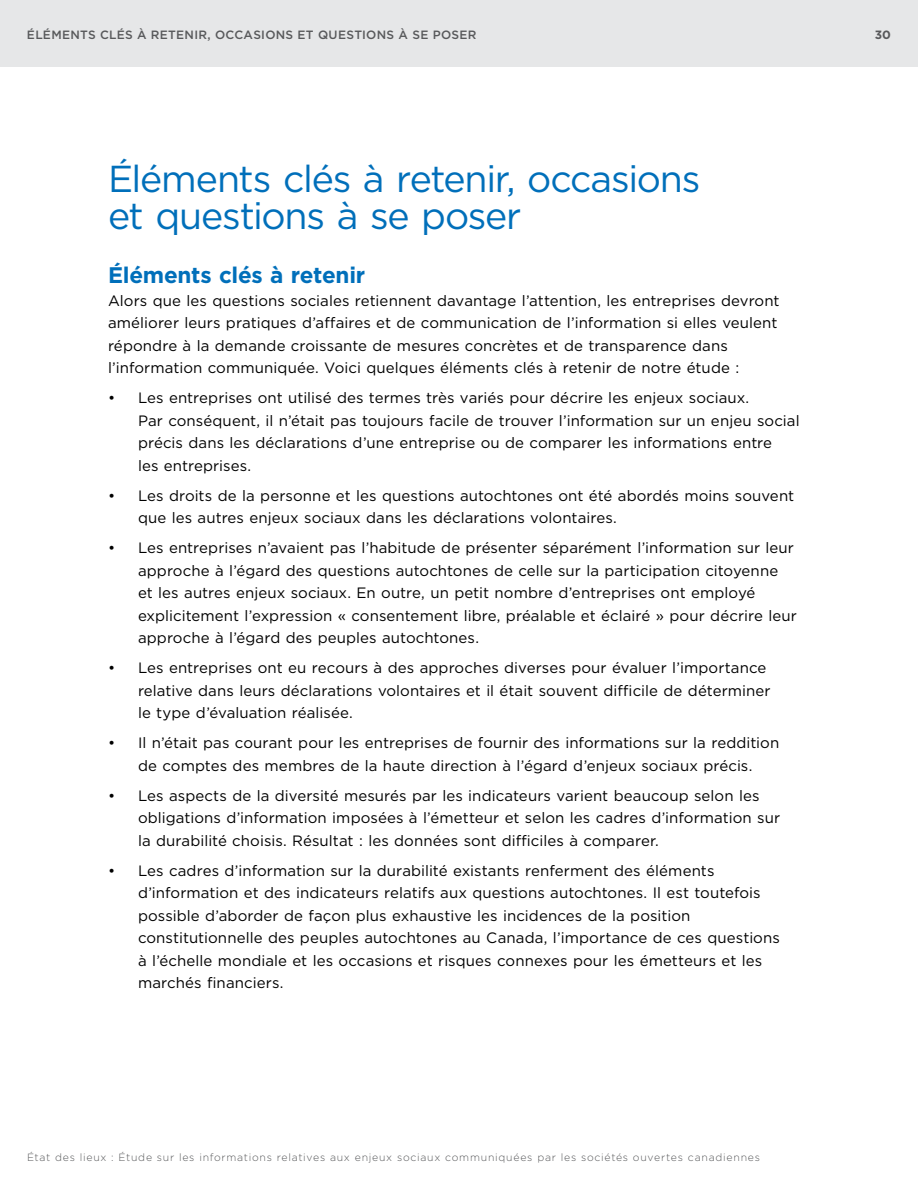
<style>
.page{position:relative;width:918px;height:1188px;background:#fff}
.page>*{position:absolute;margin:0;border:0;box-sizing:border-box;transform-origin:0 0}
.CPA_headChp{font:37.5px/37.5px "Gotham";letter-spacing:-.035em;color:#006fba}
.CPA_head1{font:700 22.5px "Gotham";letter-spacing:-.015em;color:#006fba}
.CPA__para1{font:15px/22.5px "Gotham";letter-spacing:.005em;color:#000}
.t1{font:500 12px "Gotham";letter-spacing:.025em;color:#58595b}
.t2{font:700 12px "Gotham";color:#58595b}
.t3{font:300 10.5px "Gotham";letter-spacing:.07em;color:#58595b}
</style>
<div class="page">
<div style="left:0;top:0;width:918px;height:68px;background:#e6e7e8"></div>
<p class="t1" style="left:27px;top:26px;width:451px">ÉLÉMENTS CLÉS à RETENIR, OCCASIONS ET QUESTIONS à SE POSER</p>
<p class="t2" style="left:875px;top:26px;width:18px">30</p>
<h1 class="CPA_headChp" style="left:108px;top:159px;width:594px">Éléments clés à retenir, occasions et questions à se poser</h1>
<h2 class="CPA_head1" style="left:108px;top:261px;width:259px">Éléments clés à retenir</h2>
<p class="CPA__para1" style="left:108px;top:289px;width:673px">Alors que les questions sociales retiennent davantage l’attention, les entreprises devront améliorer leurs pratiques d’affaires et de communication de l’information si elles veulent répondre à la demande croissante de mesures concrètes et de transparence dans l’information communiquée. Voici quelques éléments clés à retenir de notre étude :</p>
<p class="CPA__para1" style="left:138px;top:387px;width:663px;text-indent:-30px">• Les entreprises ont utilisé des termes très variés pour décrire les enjeux sociaux.<br>Par conséquent, il n’était pas toujours facile de trouver l’information sur un enjeu social précis dans les déclarations d’une entreprise ou de comparer les informations entre<br>les entreprises.</p>
<p class="CPA__para1" style="left:138px;top:484px;width:658px;text-indent:-30px">• Les droits de la personne et les questions autochtones ont été abordés moins souvent que les autres enjeux sociaux dans les déclarations volontaires.</p>
<p class="CPA__para1" style="left:138px;top:537px;width:660px;text-indent:-30px">• Les entreprises n’avaient pas l’habitude de présenter séparément l’information sur leur approche à l’égard des questions autochtones de celle sur la participation citoyenne et les autres enjeux sociaux. En outre, un petit nombre d’entreprises ont employé explicitement l’expression « consentement libre, préalable et éclairé » pour décrire leur approche à l’égard des peuples autochtones.</p>
<p class="CPA__para1" style="left:138px;top:657px;width:634px;text-indent:-30px">• Les entreprises ont eu recours à des approches diverses pour évaluer l’importance relative dans leurs déclarations volontaires et il était souvent difficile de déterminer le type d’évaluation réalisée.</p>
<p class="CPA__para1" style="left:108px;top:732px;width:673px;text-align:center">• Il n’était pas courant pour les entreprises de fournir des informations sur la reddition de comptes des membres de la haute direction à l’égard d’enjeux sociaux précis.</p>
<p class="CPA__para1" style="left:138px;top:784px;width:644px;text-indent:-30px">• Les aspects de la diversité mesurés par les indicateurs varient beaucoup selon les obligations d’information imposées à l’émetteur et selon les cadres d’information sur la durabilité choisis. Résultat : les données sont difficiles à comparer.</p>
<p class="CPA__para1" style="left:138px;top:859px;width:643px;text-indent:-30px">• Les cadres d’information sur la durabilité existants renferment des éléments d’information et des indicateurs relatifs aux questions autochtones. Il est toutefois possible d’aborder de façon plus exhaustive les incidences de la position constitutionnelle des peuples autochtones au Canada, l’importance de ces questions à l’échelle mondiale et les occasions et risques connexes pour les émetteurs et les marchés financiers.</p>
<p class="t3" style="left:27px;top:1151px;width:735px">État des lieux : Étude sur les informations relatives aux enjeux sociaux communiquées par les sociétés ouvertes canadiennes</p>
</div>
